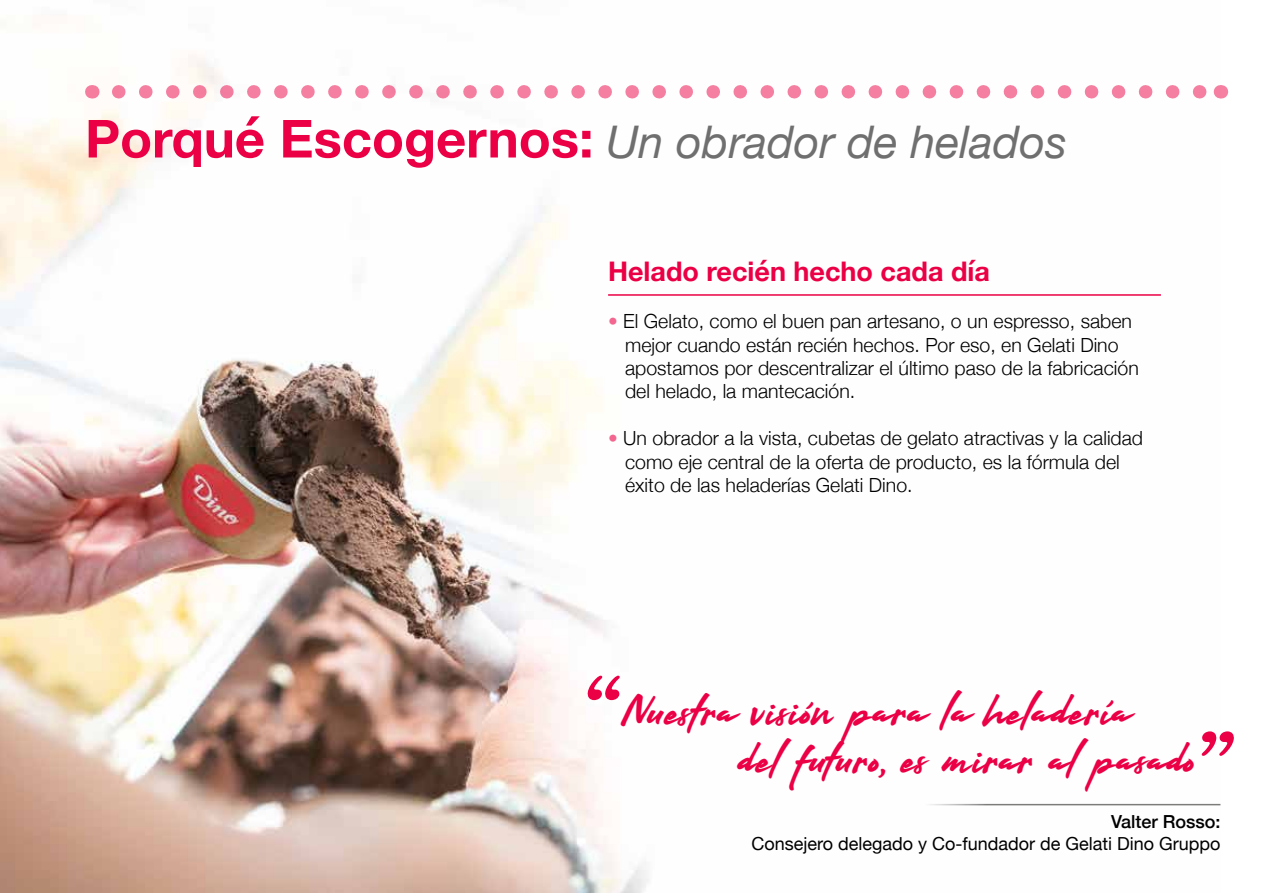
<style>
.page{position:relative;width:1263px;height:893px;background:#fff}
.page>*{position:absolute;margin:0;border:0;box-sizing:border-box;transform-origin:0 0}
.t1{font:45px/48px "Arkipelago";color:#eb0045}
.t2{font:italic 45px "Helvetica Neue";color:#706f6f}
.t3{font:700 27px "Helvetica Neue";color:#eb0045}
.t4{font:300 19.5px/23.4px "Helvetica Neue";color:#000}
.t5{font:18px "Helvetica Neue";color:#000}
.t6{font:500 18px "Helvetica Neue";color:#000}
.s1{font-weight:700;font-style:normal;font-size:52.5px;color:#eb0045}
.s2{color:#f3668f}
</style>
<div class="page">
<img style="left:0;top:55px;width:1220px;height:838px">
<hr style="left:608px;top:294px;width:553px;height:2px;background:#eb0045">
<hr style="left:923px;top:804px;width:297px;height:1px;background:#fff">
<svg style="left:586px;top:676px;width:37px;height:24px"></svg>
<svg style="left:1199px;top:731px;width:35px;height:25px"></svg>
<svg style="left:119px;top:85px;width:1088px;height:14px"></svg>
<svg style="left:92px;top:85px;width:1px;height:14px"></svg>
<svg style="left:1220px;top:85px;width:1px;height:14px"></svg>
<h1 class="t2" style="left:85px;top:109px;width:983px"><span class="s1">Porqué Escogernos:</span> Un obrador de helados</h1>
<h2 class="t3" style="left:608px;top:251px;width:383px">Helado recién hecho cada día</h2>
<p class="t4" style="left:625px;top:308px;width:515px;text-indent:-17px"><span class="s2">•</span> El Gelato, como el buen pan artesano, o un espresso, saben mejor cuando están recién hechos. Por eso, en Gelati Dino apostamos por descentralizar el último paso de la fabricación del helado, la mantecación.</p>
<p class="t4" style="left:625px;top:425px;width:519px;text-indent:-17px"><span class="s2">•</span> Un obrador a la vista, cubetas de gelato atractivas y la calidad como eje central de la oferta de producto, es la fórmula del éxito de las heladerías Gelati Dino.</p>
<h1 class="t1" style="left:737px;top:684px;width:459px;text-indent:-114px">Nuestra visión para la heladería<br>del futuro, es mirar al pasado</h1>
<p class="t6" style="left:1111px;top:807px;width:111px">Valter Rosso:</p>
<p class="t5" style="left:751px;top:830px;width:471px">Consejero delegado y Co-fundador de Gelati Dino Gruppo</p>
</div>
